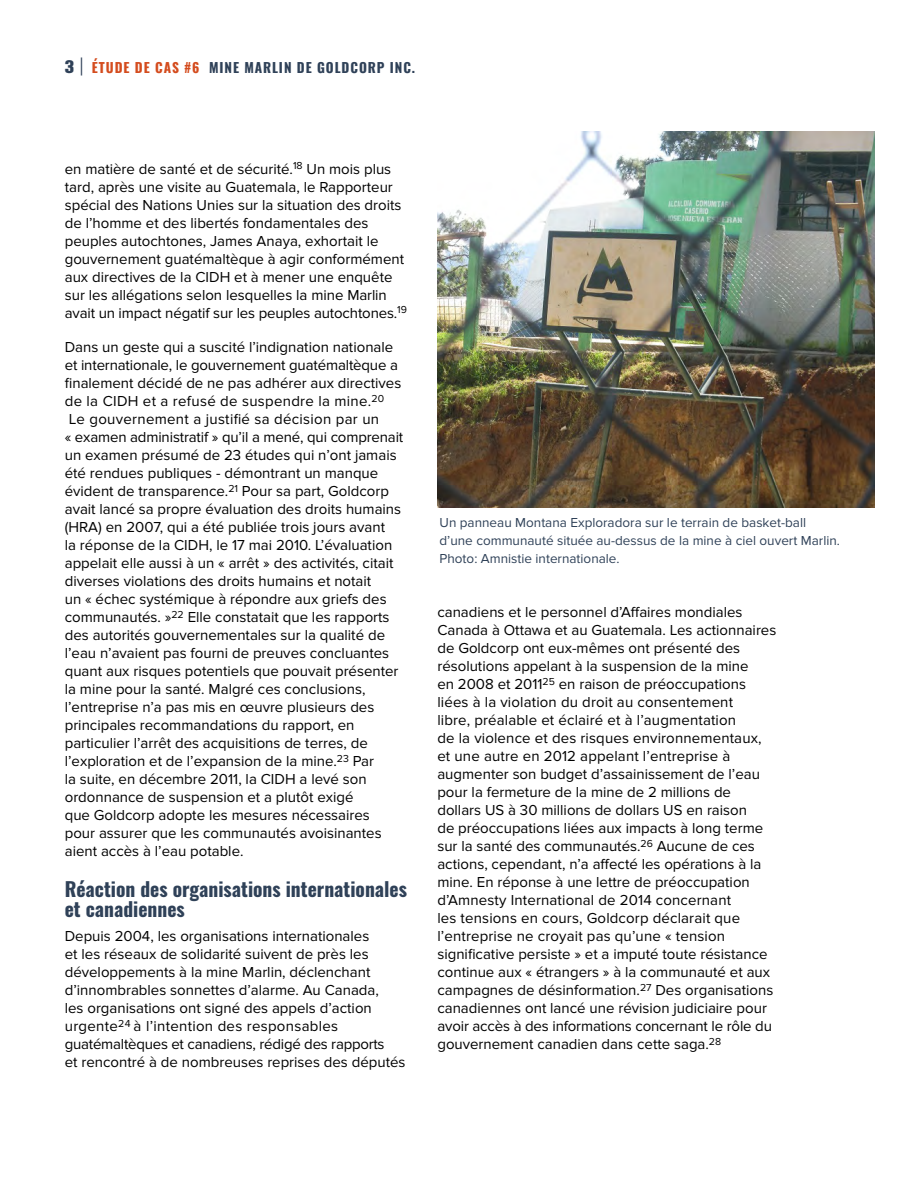
<style>
.page{position:relative;width:918px;height:1188px;background:#fff}
.page>*{position:absolute;margin:0;border:0;box-sizing:border-box;transform-origin:0 0}
.t1{font:19.5px/19.5px "Oswald";color:#2f4158}
.t2{font:15px/18px "Proxima Nova";color:#000}
.t3{font:13.5px/18px "Proxima Nova";color:#2f4158}
.t4{font:13.5px "Oswald";letter-spacing:.07em;color:#2f4158}
.s1{font-family:"Akzidenz Grotesk BE";font-weight:800;font-size:18px}
.s2{font-family:"Myriad Pro";font-stretch:condensed;font-size:18px}
.s3{color:#d44c1e}
</style>
<div class="page">
<img style="left:437px;top:132px;width:438px;height:376px">
<p class="t4" style="left:65px;top:55px;width:352px"><span class="s1">3</span> <span class="s2">|</span> <span class="s3">ÉTUDE DE CAS #6</span> MINE MARLIN DE GOLDCORP INC.</p>
<p class="t2" style="left:65px;top:160px;width:344px">en matière de santé et de sécurité.<sup>18</sup> Un mois plus tard, après une visite au Guatemala, le Rapporteur spécial des Nations Unies sur la situation des droits de l’homme et des libertés fondamentales des peuples autochtones, James Anaya, exhortait le gouvernement guatémaltèque à agir conformément aux directives de la CIDH et à mener une enquête sur les allégations selon lesquelles la mine Marlin avait un impact négatif sur les peuples autochtones.<sup>19</sup></p>
<p class="t2" style="left:65px;top:338px;width:340px">Dans un geste qui a suscité l’indignation nationale et internationale, le gouvernement guatémaltèque a finalement décidé de ne pas adhérer aux directives de la CIDH et a refusé de suspendre la mine.<sup>20<br></sup>Le gouvernement a justifié sa décision par un<br>« examen administratif » qu’il a mené, qui comprenait un examen présumé de 23 études qui n’ont jamais été rendues publiques - démontrant un manque évident de transparence.<sup>21</sup> Pour sa part, Goldcorp avait lancé sa propre évaluation des droits humains (HRA) en 2007, qui a été publiée trois jours avant<br>la réponse de la CIDH, le 17 mai 2010. L’évaluation appelait elle aussi à un « arrêt » des activités, citait diverses violations des droits humains et notait<br>un « échec systémique à répondre aux griefs des communautés. »<sup>22</sup> Elle constatait que les rapports des autorités gouvernementales sur la qualité de l’eau n’avaient pas fourni de preuves concluantes quant aux risques potentiels que pouvait présenter la mine pour la santé. Malgré ces conclusions, l’entreprise n’a pas mis en œuvre plusieurs des principales recommandations du rapport, en particulier l’arrêt des acquisitions de terres, de l’exploration et de l’expansion de la mine.<sup>23</sup> Par<br>la suite, en décembre 2011, la CIDH a levé son ordonnance de suspension et a plutôt exigé<br>que Goldcorp adopte les mesures nécessaires pour assurer que les communautés avoisinantes aient accès à l’eau potable.</p>
<h1 class="t1" style="left:65px;top:878px;width:344px">Réaction des organisations internationales et canadiennes</h1>
<p class="t2" style="left:65px;top:927px;width:342px">Depuis 2004, les organisations internationales<br>et les réseaux de solidarité suivent de près les développements à la mine Marlin, déclenchant d’innombrables sonnettes d’alarme. Au Canada,<br>les organisations ont signé des appels d’action urgente<sup>24</sup> à l’intention des responsables guatémaltèques et canadiens, rédigé des rapports<br>et rencontré à de nombreuses reprises des députés</p>
<p class="t3" style="left:440px;top:514px;width:402px">Un panneau Montana Exploradora sur le terrain de basket-ball d’une communauté située au-dessus de la mine à ciel ouvert Marlin.<br>Photo: Amnistie internationale.</p>
<p class="t2" style="left:437px;top:603px;width:340px">canadiens et le personnel d’Affaires mondiales Canada à Ottawa et au Guatemala. Les actionnaires de Goldcorp ont eux-mêmes ont présenté des résolutions appelant à la suspension de la mine<br>en 2008 et 2011<sup>25</sup> en raison de préoccupations liées à la violation du droit au consentement<br>libre, préalable et éclairé et à l’augmentation<br>de la violence et des risques environnementaux, et une autre en 2012 appelant l’entreprise à augmenter son budget d’assainissement de l’eau pour la fermeture de la mine de 2 millions de dollars US à 30 millions de dollars US en raison<br>de préoccupations liées aux impacts à long terme sur la santé des communautés.<sup>26</sup> Aucune de ces actions, cependant, n’a affecté les opérations à la mine. En réponse à une lettre de préoccupation d’Amnesty International de 2014 concernant<br>les tensions en cours, Goldcorp déclarait que l’entreprise ne croyait pas qu’une « tension significative persiste » et a imputé toute résistance continue aux « étrangers » à la communauté et aux campagnes de désinformation.<sup>27</sup> Des organisations canadiennes ont lancé une révision judiciaire pour avoir accès à des informations concernant le rôle du gouvernement canadien dans cette saga.<sup>28</sup></p>
</div>
